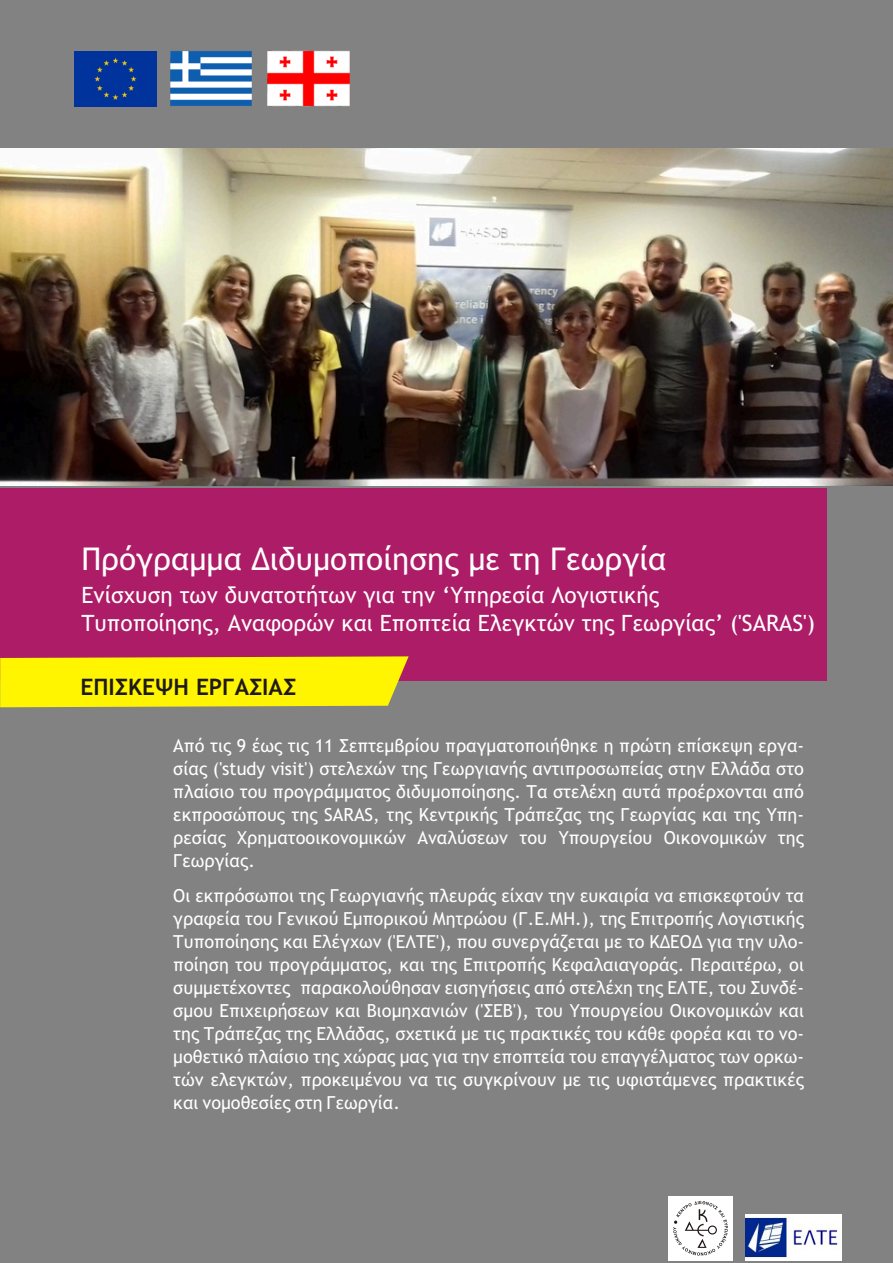
<style>
.page{position:relative;width:893px;height:1263px;background:#fff}
.page>*{position:absolute;margin:0;border:0;box-sizing:border-box;transform-origin:0 0}
.t1{font:31.35px "Trebuchet MS";color:#fff}
.t2{font:700 22.65px "Trebuchet MS";color:#1f1a17}
.t3{font:22.5px/27.3px "Trebuchet MS";color:#fff}
.t4{font:18px/23px "Trebuchet MS";color:#fff;text-align:justify}
</style>
<div class="page">
<div style="left:0;top:0;width:892px;height:1263px;background:#828282"></div>
<div style="left:0;top:488px;width:826px;height:193px;background:#ad1c66"></div>
<img style="left:0;top:148px;width:892px;height:337px">
<img style="left:74px;top:51px;width:83px;height:55px">
<img style="left:170px;top:51px;width:82px;height:55px">
<img style="left:267px;top:50px;width:83px;height:57px">
<div style="left:668px;top:1196px;width:65px;height:65px;background:#fff"></div>
<svg style="left:673px;top:1201px;width:55px;height:55px"></svg>
<img style="left:746px;top:1215px;width:95px;height:46px">
<svg style="left:0;top:656px;width:409px;height:51px;background:#f8eb06"></svg>
<h1 class="t1" style="left:81px;top:547px;width:587px">Πρόγραμμα Διδυμοποίησης με τη Γεωργία</h1>
<p class="t3" style="left:82px;top:584px;width:735px">Ενίσχυση των δυνατοτήτων για την ‘Υπηρεσία Λογιστικής<br>Τυποποίησης, Αναφορών και Εποπτεία Ελεγκτών της Γεωργίας’ ('SARAS')</p>
<p class="t2" style="left:81px;top:678px;width:217px">ΕΠΙΣΚΕΨΗ ΕΡΓΑΣΙΑΣ</p>
<p class="t4" style="left:173px;top:736px;width:632px">Από τις 9 έως τις 11 Σεπτεμβρίου πραγματοποιήθηκε η πρώτη επίσκεψη εργα&shy;σίας ('study visit') στελεχών της Γεωργιανής αντιπροσωπείας στην Ελλάδα στο πλαίσιο του προγράμματος διδυμοποίησης. Τα στελέχη αυτά προέρχονται από εκπροσώπους της SARAS, της Κεντρικής Τράπεζας της Γεωργίας και της Υπη&shy;ρεσίας Χρηματοοικονομικών Αναλύσεων του Υπουργείου Οικονομικών της Γεωργίας.</p>
<p class="t4" style="left:173px;top:886px;width:632px">Οι εκπρόσωποι της Γεωργιανής πλευράς είχαν την ευκαιρία να επισκεφτούν τα γραφεία του Γενικού Εμπορικού Μητρώου (Γ.Ε.ΜΗ.), της Επιτροπής Λογιστικής Τυποποίησης και Ελέγχων ('ΕΛΤΕ'), που συνεργάζεται με το ΚΔΕΟΔ για την υλο&shy;ποίηση του προγράμματος, και της Επιτροπής Κεφαλαιαγοράς. Περαιτέρω, οι συμμετέχοντες παρακολούθησαν εισηγήσεις από στελέχη της ΕΛΤΕ, του Συνδέ&shy;σμου Επιχειρήσεων και Βιομηχανιών ('ΣΕΒ'), του Υπουργείου Οικονομικών και της Τράπεζας της Ελλάδας, σχετικά με τις πρακτικές του κάθε φορέα και το νο&shy;μοθετικό πλαίσιο της χώρας μας για την εποπτεία του επαγγέλματος των ορκω&shy;τών ελεγκτών, προκειμένου να τις συγκρίνουν με τις υφιστάμενες πρακτικές και νομοθεσίες στη Γεωργία.</p>
</div>
